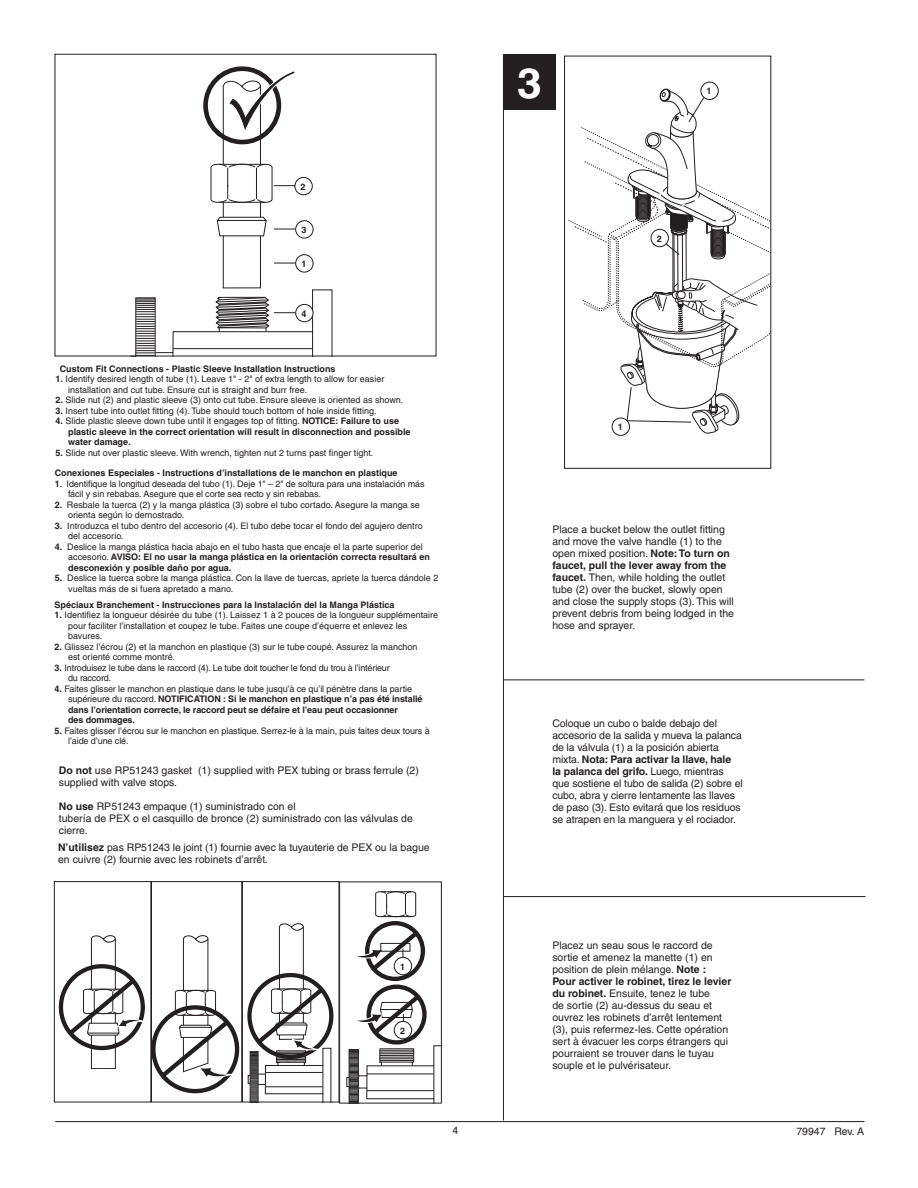
<style>
.page{position:relative;width:918px;height:1188px;background:#fff}
.page>*{position:absolute;margin:0;border:0;box-sizing:border-box;transform-origin:0 0}
.t1{font:700 42px "Helvetica";color:#fff;scale:1.06 1}
.t2{font:10.5px/12px "Helvetica";color:#231f20}
.t3{font:9px/10.5px "Helvetica";color:#231f20}
.t4{font:700 9px/10.5px "Helvetica";color:#231f20}
.t5{font:9px/10.5px "Helvetica";letter-spacing:-.02em;color:#231f20}
.s1{font-weight:700}
.s2{font-weight:400}
</style>
<div class="page">
<hr style="left:55px;top:1121px;width:809px;height:1px;background:#231f20">
<div style="left:55px;top:54px;width:381px;height:302px;border:1px solid #231f20"></div>
<svg style="left:131px;top:70px;width:201px;height:287px"></svg>
<div style="left:296px;top:304px;width:17px;height:18px;background:#fff;border-radius:50%"></div>
<div style="left:295px;top:304px;width:18px;height:18px;border:1px solid #231f20;border-radius:50%"></div>
<svg style="left:59px;top:935px;width:86px;height:134px"></svg>
<div style="left:54px;top:881px;width:97px;height:221px;border:1px solid #231f20"></div>
<svg style="left:153px;top:935px;width:86px;height:158px"></svg>
<div style="left:151px;top:881px;width:91px;height:221px;border:1px solid #231f20"></div>
<svg style="left:247px;top:923px;width:86px;height:180px"></svg>
<div style="left:242px;top:881px;width:97px;height:221px;border:1px solid #231f20"></div>
<div style="left:339px;top:882px;width:103px;height:221px;border:1px solid #231f20"></div>
<svg style="left:347px;top:891px;width:94px;height:212px"></svg>
<div style="left:503px;top:54px;width:53px;height:56px;background:#231f20"></div>
<hr style="left:503px;top:55px;width:1px;height:1065px;background:#231f20">
<hr style="left:503px;top:680px;width:361px;height:1px;background:#231f20">
<hr style="left:503px;top:896px;width:363px;height:1px;background:#231f20">
<div style="left:701px;top:82px;width:18px;height:18px;border:1px solid #231f20;border-radius:50%"></div>
<svg style="left:568px;top:89px;width:203px;height:379px"></svg>
<h1 class="t1" style="left:517px;top:58px;width:25px">3</h1>
<p class="t4" style="left:707px;top:86px;width:7px">1</p>
<p class="t4" style="left:301px;top:181px;width:7px">2</p>
<p class="t4" style="left:301px;top:224px;width:7px">3</p>
<p class="t4" style="left:301px;top:258px;width:7px">1</p>
<p class="t4" style="left:301px;top:308px;width:7px">4</p>
<p class="t4" style="left:60px;top:363px;width:277px">Custom Fit Connections - Plastic Sleeve Installation Instructions</p>
<p class="t3" style="left:68px;top:374px;width:318px;text-indent:-13px"><span class="s1">1.</span> Identify desired length of tube (1). Leave 1" - 2" of extra length to allow for easier installation and cut tube. Ensure cut is straight and burr free.</p>
<p class="t3" style="left:56px;top:395px;width:349px"><span class="s1">2.</span> Slide nut (2) and plastic sleeve (3) onto cut tube. Ensure sleeve is oriented as shown.</p>
<p class="t3" style="left:56px;top:405px;width:322px"><span class="s1">3.</span> Insert tube into outlet fitting (4). Tube should touch bottom of hole inside fitting.</p>
<p class="t4" style="left:68px;top:415px;width:344px;text-indent:-13px">4. <span class="s2">Slide plastic sleeve down tube until it engages top of fitting.</span> NOTICE: Failure to use plastic sleeve in the correct orientation will result in disconnection and possible water damage.</p>
<p class="t3" style="left:56px;top:447px;width:319px"><span class="s1">5.</span> Slide nut over plastic sleeve. With wrench, tighten nut 2 turns past finger tight.</p>
<p class="t4" style="left:55px;top:468px;width:344px">Conexiones Especiales - Instructions d’installations de le manchon en plastique</p>
<p class="t3" style="left:68px;top:479px;width:358px;text-indent:-14px"><span class="s1">1</span>. Identifique la longitud deseada del tubo (1). Deje 1" – 2" de soltura para una instalación más fácil y sin rebabas. Asegure que el corte sea recto y sin rebabas.</p>
<p class="t3" style="left:68px;top:500px;width:353px;text-indent:-14px"><span class="s1">2.</span> Resbale la tuerca (2) y la manga plástica (3) sobre el tubo cortado. Asegure la manga se orienta según lo demostrado.</p>
<p class="t3" style="left:68px;top:521px;width:356px;text-indent:-14px"><span class="s1">3.</span> Introduzca el tubo dentro del accesorio (4). El tubo debe tocar el fondo del agujero dentro del accesorio.</p>
<p class="t4" style="left:68px;top:541px;width:363px;text-indent:-14px">4. <span class="s2">Deslice la manga plástica hacia abajo en el tubo hasta que encaje el la parte superior del accesorio.</span> AVISO: El no usar la manga plástica en la orientación correcta resultará en desconexión y posible daño por agua.</p>
<p class="t3" style="left:68px;top:573px;width:372px;text-indent:-14px"><span class="s1">5.</span> Deslice la tuerca sobre la manga plástica. Con la llave de tuercas, apriete la tuerca dándole 2 vueltas más de si fuera apretado a mano.</p>
<p class="t4" style="left:55px;top:599px;width:342px">Spéciaux Branchement - Instrucciones para la Instalación del la Manga Plástica</p>
<p class="t3" style="left:68px;top:610px;width:372px;text-indent:-14px"><span class="s1">1.</span> Identifiez la longueur désirée du tube (1). Laissez 1 à 2 pouces de la longueur supplémentaire pour faciliter l’installation et coupez le tube. Faites une coupe d’équerre et enlevez les bavures.</p>
<p class="t3" style="left:68px;top:641px;width:351px;text-indent:-14px"><span class="s1">2.</span> Glissez l’écrou (2) et la manchon en plastique (3) sur le tube coupé. Assurez la manchon est orienté comme montré.</p>
<p class="t5" style="left:68px;top:662px;width:323px;text-indent:-14px"><span class="s1">3.</span> Introduisez le tube dans le raccord (4). Le tube doit toucher le fond du trou à l’intérieur du raccord.</p>
<p class="t4" style="left:68px;top:683px;width:356px;text-indent:-14px">4. <span class="s2">Faites glisser le manchon en plastique dans le tube jusqu’à ce qu’il pénètre dans la partie supérieure du raccord.</span> NOTIFICATION : Si le manchon en plastique n’a pas été installé dans l’orientation correcte, le raccord peut se défaire et l’eau peut occasionner<br>des dommages.</p>
<p class="t3" style="left:68px;top:725px;width:363px;text-indent:-14px"><span class="s1">5.</span> Faites glisser l’écrou sur le manchon en plastique. Serrez-le à la main, puis faites deux tours à l’aide d’une clé.</p>
<p class="t2" style="left:59px;top:764px;width:362px"><span class="s1">Do not</span> use RP51243 gasket (1) supplied with PEX tubing or brass ferrule (2) supplied with valve stops.</p>
<p class="t2" style="left:59px;top:800px;width:356px"><span class="s1">No use</span> RP51243 empaque (1) suministrado con el<br>tubería de PEX o el casquillo de bronce (2) suministrado con las válvulas de cierre.</p>
<p class="t2" style="left:58px;top:842px;width:373px"><span class="s1">N’utilisez</span> pas RP51243 le joint (1) fournie avec la tuyauterie de PEX ou la bague en cuivre (2) fournie avec les robinets d’arrêt.</p>
<p class="t4" style="left:657px;top:233px;width:7px">2</p>
<p class="t4" style="left:618px;top:422px;width:7px">1</p>
<p class="t2" style="left:552px;top:523px;width:183px">Place a bucket below the outlet fitting and move the valve handle (1) to the open mixed position. <span class="s1">Note: To turn on faucet, pull the lever away from the faucet.</span> Then, while holding the outlet tube (2) over the bucket, slowly open and close the supply stops (3). This will prevent debris from being lodged in the hose and sprayer.</p>
<p class="t2" style="left:552px;top:717px;width:192px">Coloque un cubo o balde debajo del accesorio de la salida y mueva la palanca de la válvula (1) a la posición abierta mixta. <span class="s1">Nota: Para activar la llave, hale<br>la palanca del grifo.</span> Luego, mientras que sostiene el tubo de salida (2) sobre el cubo, abra y cierre lentamente las llaves de paso (3). Esto evitará que los residuos se atrapen en la manguera y el rociador.</p>
<p class="t4" style="left:400px;top:961px;width:7px">1</p>
<p class="t4" style="left:400px;top:1025px;width:7px">2</p>
<p class="t2" style="left:552px;top:939px;width:181px">Placez un seau sous le raccord de sortie et amenez la manette (1) en position de plein mélange. <span class="s1">Note :<br>Pour activer le robinet, tirez le levier du robinet.</span> Ensuite, tenez le tube<br>de sortie (2) au-dessus du seau et ouvrez les robinets d’arrêt lentement (3), puis refermez-les. Cette opération sert à évacuer les corps étrangers qui pourraient se trouver dans le tuyau souple et le pulvérisateur.</p>
<p class="t2" style="left:452px;top:1125px;width:7px">4</p>
<p class="t2" style="left:796px;top:1125px;width:69px">79947 Rev. A</p>
</div>
